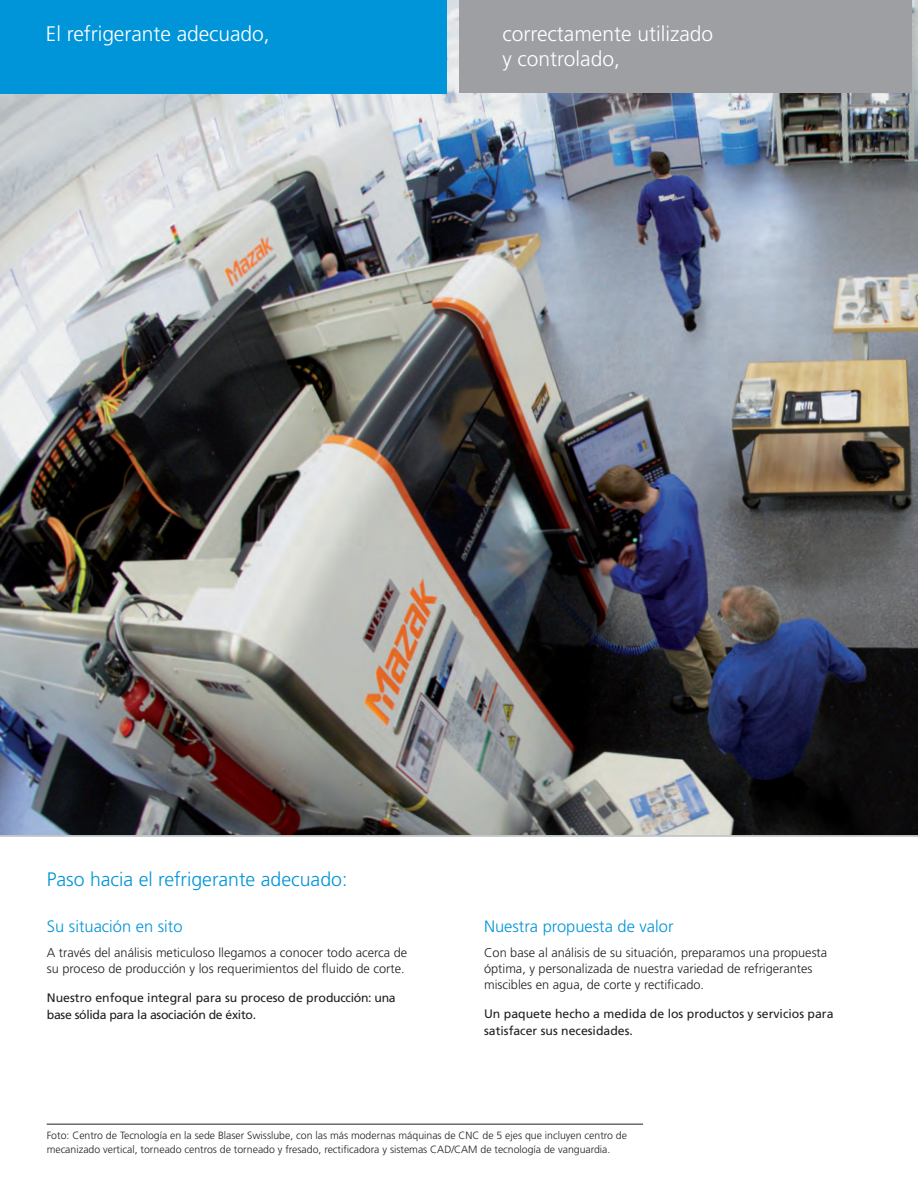
<style>
.page{position:relative;width:918px;height:1188px;background:#fff}
.page>*{position:absolute;margin:0;border:0;box-sizing:border-box;transform-origin:0 0}
.t1{font:300 21px/25.2px "Frutiger LT Std";color:#fff}
.t2{font:300 19.5px "Frutiger LT Std";color:#0095d9}
.t3{font:300 16.5px "Frutiger LT Std";color:#0095d9}
.t4{font:300 12.75px/16.4px "Frutiger LT Std";color:#231f20}
.t5{font:12.3px/16.5px "Frutiger LT Std";letter-spacing:-.025em;color:#231f20}
.t6{font:12.3px/16.4px "Frutiger LT Std";color:#231f20}
.t7{font:300 10.5px/13.5px "Frutiger LT Std";color:#231f20}
</style>
<div class="page">
<img style="left:0;top:0;width:918px;height:837px">
<hr style="left:47px;top:1124px;width:596px;height:1px;background:#231f20">
<div style="left:0;top:0;width:446px;height:94px;background:#0095d9"></div>
<div style="left:459px;top:0;width:452px;height:93px;background:#9d9fa2"></div>
<h1 class="t1" style="left:46px;top:22px;width:225px">El refrigerante adecuado,</h1>
<h1 class="t1" style="left:502px;top:21px;width:212px">correctamente utilizado y controlado,</h1>
<h2 class="t2" style="left:47px;top:868px;width:302px">Paso hacia el refrigerante adecuado:</h2>
<p class="t3" style="left:47px;top:917px;width:137px">Su situación en sito</p>
<p class="t4" style="left:47px;top:944px;width:362px">A través del análisis meticuloso llegamos a conocer todo acerca de su proceso de producción y los requerimientos del fluido de corte.</p>
<p class="t5" style="left:47px;top:990px;width:350px">Nuestro enfoque integral para su proceso de producción: una base sólida para la asociación de éxito.</p>
<p class="t3" style="left:484px;top:917px;width:191px">Nuestra propuesta de valor</p>
<p class="t4" style="left:484px;top:944px;width:345px">Con base al análisis de su situación, preparamos una propuesta óptima, y personalizada de nuestra variedad de refrigerantes miscibles en agua, de corte y rectificado.</p>
<p class="t6" style="left:484px;top:1006px;width:351px">Un paquete hecho a medida de los productos y servicios para satisfacer sus necesidades.</p>
<p class="t7" style="left:47px;top:1129px;width:582px">Foto: Centro de Tecnología en la sede Blaser Swisslube, con las más modernas máquinas de CNC de 5 ejes que incluyen centro de mecanizado vertical, torneado centros de torneado y fresado, rectificadora y sistemas CAD/CAM de tecnología de vanguardia.</p>
</div>
